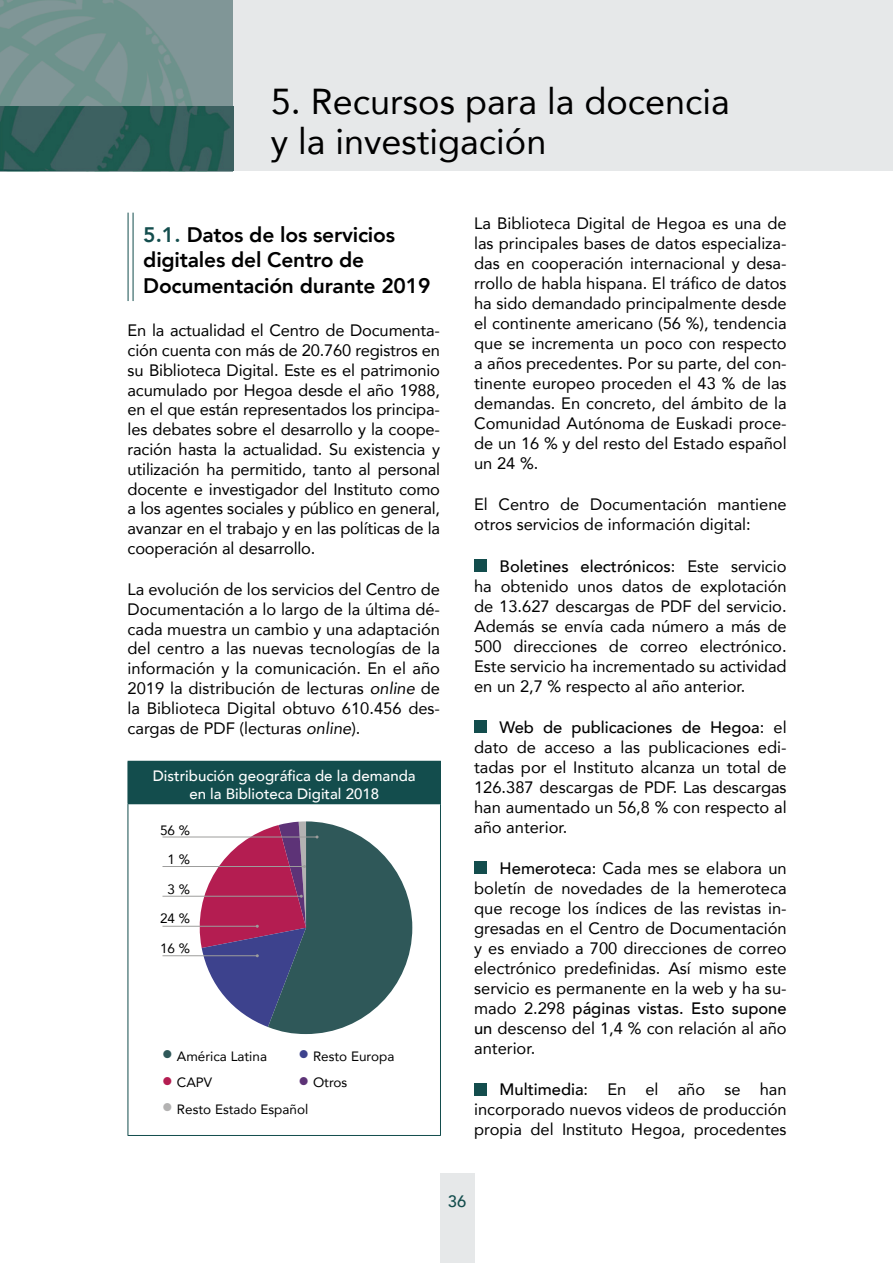
<style>
.page{position:relative;width:893px;height:1263px;background:#fff}
.page>*{position:absolute;margin:0;border:0;box-sizing:border-box;transform-origin:0 0}
.t1{font:36px/40.5px "Avenir";color:#000}
.t2{font:800 21px/25.2px "Avenir";letter-spacing:-.01em;color:#000}
.t3{font:16.5px/20px "Avenir";color:#000;text-align:justify}
.t4{font:500 16.5px "Avenir";color:#134d4d}
.t5{font:500 15px/18px "Avenir";color:#fff;text-align:center}
.t6{font:13.5px "Avenir";color:#000}
.s1{color:#134d4d}
.s2{font-style:italic}
.s3{font-size:22.5px;color:#2f5859}
.s4{font-size:22.5px;color:#3d428d}
.s5{font-size:22.5px;color:#b41d51}
.s6{font-size:22.5px;color:#5d3377}
.s7{font-size:22.5px;color:#b3b2b2}
.s8{font-weight:500}
</style>
<div class="page">
<div style="left:440px;top:1174px;width:34px;height:89px;background:#e6e8e9"></div>
<svg style="left:132px;top:213px;width:1px;height:88px"></svg>
<hr style="left:128px;top:213px;width:1px;height:88px;background:#134d4d">
<hr style="left:133px;top:213px;width:1px;height:88px;background:#134d4d">
<div style="left:128px;top:761px;width:312px;height:43px;background:#134d4d"></div>
<hr style="left:128px;top:761px;width:313px;height:1px;background:#134d4d">
<hr style="left:440px;top:762px;width:1px;height:41px;background:#134d4d">
<hr style="left:128px;top:804px;width:1px;height:331px;background:#134d4d">
<hr style="left:128px;top:803px;width:313px;height:1px;background:#134d4d">
<hr style="left:440px;top:804px;width:1px;height:331px;background:#134d4d">
<hr style="left:128px;top:1135px;width:313px;height:1px;background:#134d4d">
<hr style="left:162px;top:955px;width:95px;height:1px;background:#9d9d9c">
<hr style="left:162px;top:926px;width:95px;height:1px;background:#9d9d9c">
<hr style="left:162px;top:896px;width:139px;height:1px;background:#9d9d9c">
<hr style="left:162px;top:866px;width:142px;height:1px;background:#9d9d9c">
<hr style="left:162px;top:837px;width:155px;height:1px;background:#9d9d9c">
<svg style="left:191px;top:821px;width:221px;height:213px"></svg>
<div style="left:0;top:0;width:893px;height:170px;background:#e6e8e9"></div>
<img style="left:0;top:0;width:233px;height:171px">
<img style="left:0;top:106px;width:234px;height:64px">
<div style="left:474px;top:559px;width:13px;height:13px;background:#134d4d"></div>
<div style="left:474px;top:720px;width:13px;height:13px;background:#134d4d"></div>
<div style="left:474px;top:861px;width:13px;height:13px;background:#134d4d"></div>
<div style="left:474px;top:1083px;width:13px;height:12px;background:#134d4d"></div>
<h1 class="t1" style="left:271px;top:80px;width:460px">5. Recursos para la docencia y la investigación</h1>
<p class="t2" style="left:143px;top:222px;width:289px"><span class="s1">5.1.</span> Datos de los servicios digitales del Centro de<br>Documentación durante 2019</p>
<p class="t3" style="left:128px;top:320px;width:314px">En la actualidad el Centro de Documenta&shy;ción cuenta con más de 20.760 registros en su Biblioteca Digital. Este es el patrimonio acumulado por Hegoa desde el año 1988, en el que están representados los principa&shy;les debates sobre el desarrollo y la coope&shy;ración hasta la actualidad. Su existencia y utilización ha permitido, tanto al personal docente e investigador del Instituto como a los agentes sociales y público en general, avanzar en el trabajo y en las políticas de la cooperación al desarrollo.</p>
<p class="t3" style="left:128px;top:579px;width:314px">La evolución de los servicios del Centro de Documentación a lo largo de la última dé&shy;cada muestra un cambio y una adaptación del centro a las nuevas tecnologías de la información y la comunicación. En el año 2019 la distribución de lecturas <span class="s2">online</span> de la Biblioteca Digital obtuvo 610.456 des&shy;cargas de PDF (lecturas <span class="s2">online</span>).</p>
<p class="t5" style="left:153px;top:766px;width:264px">Distribución geográfica de la demanda en la Biblioteca Digital 2018</p>
<p class="t6" style="left:160px;top:819px;width:32px">56 %</p>
<p class="t6" style="left:168px;top:849px;width:24px">1 %</p>
<p class="t6" style="left:168px;top:878px;width:24px">3 %</p>
<p class="t6" style="left:160px;top:908px;width:32px">24 %</p>
<p class="t6" style="left:160px;top:937px;width:32px">16 %</p>
<p class="t6" style="left:162px;top:1045px;width:107px"><span class="s3">•</span> América Latina</p>
<p class="t6" style="left:298px;top:1045px;width:98px"><span class="s4">•</span> Resto Europa</p>
<p class="t6" style="left:162px;top:1071px;width:52px"><span class="s5">•</span> CAPV</p>
<p class="t6" style="left:298px;top:1071px;width:51px"><span class="s6">•</span> Otros</p>
<p class="t6" style="left:162px;top:1098px;width:148px"><span class="s7">•</span> Resto Estado Español</p>
<p class="t3" style="left:474px;top:213px;width:314px">La Biblioteca Digital de Hegoa es una de las principales bases de datos especializa&shy;das en cooperación internacional y desa&shy;rrollo de habla hispana. El tráfico de datos ha sido demandado principalmente desde el continente americano (56 %), tendencia que se incrementa un poco con respecto a años precedentes. Por su parte, del con&shy;tinente europeo proceden el 43 % de las demandas. En concreto, del ámbito de la Comunidad Autónoma de Euskadi proce&shy;de un 16 % y del resto del Estado español un 24 %.</p>
<p class="t3" style="left:474px;top:494px;width:314px">El Centro de Documentación mantiene otros servicios de información digital:</p>
<p class="t3" style="left:474px;top:555px;width:314px;text-indent:26px"><span class="s8">Boletines electrónicos</span>: Este servicio ha obtenido unos datos de explotación de 13.627 descargas de PDF del servicio.<br>Además se envía cada número a más de 500 direcciones de correo electrónico.<br>Este servicio ha incrementado su actividad en un 2,7 % respecto al año anterior.</p>
<p class="t3" style="left:474px;top:717px;width:314px;text-indent:26px"><span class="s8">Web de publicaciones de Hegoa</span>: el dato de acceso a las publicaciones edi&shy;tadas por el Instituto alcanza un total de 126.387 descargas de PDF. Las descargas han aumentado un 56,8 % con respecto al año anterior.</p>
<p class="t3" style="left:474px;top:858px;width:314px;text-indent:26px"><span class="s8">Hemeroteca</span>: Cada mes se elabora un boletín de novedades de la hemeroteca que recoge los índices de las revistas in&shy;gresadas en el Centro de Documentación y es enviado a 700 direcciones de correo electrónico predefinidas. Así mismo este servicio es permanente en la web y ha su&shy;mado 2.298 <span class="s8">páginas vistas. Esto supone un</span> descenso del 1,4 % con relación al año anterior.</p>
<p class="t3" style="left:474px;top:1079px;width:314px;text-indent:26px"><span class="s8">Multimedia</span>: En el año se han incorporado nuevos videos de producción propia del Instituto Hegoa, procedentes</p>
<p class="t4" style="left:448px;top:1187px;width:20px">36</p>
</div>
